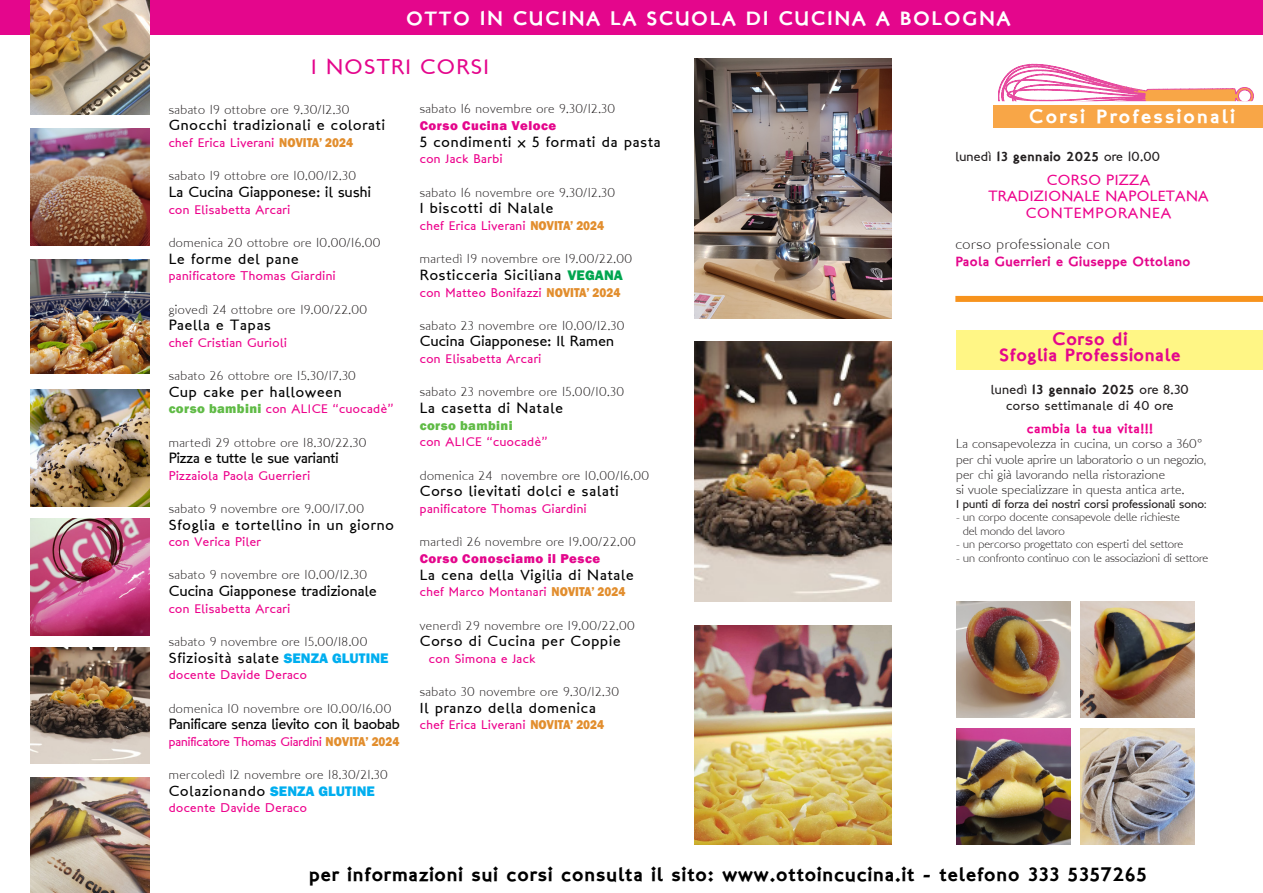
<style>
.page{position:relative;width:1263px;height:893px;background:#fff}
.page>*{position:absolute;margin:0;border:0;box-sizing:border-box;transform-origin:0 0}
.t1{font:21.6px "London Between";letter-spacing:.06em;color:#e4068c}
.t2{font:19.5px "London Two";letter-spacing:.05em;color:#000}
.t3{font:19.5px "London Two";letter-spacing:.08em;color:#fff}
.t4{font:19.5px "London Two";letter-spacing:.12em;color:#fff}
.t5{font:18px "London Two";letter-spacing:.04em;color:#e4068c}
.t6{font:15px "London Between";letter-spacing:.06em;color:#000}
.t7{font:15px "London Between";letter-spacing:.02em;color:#000}
.t8{font:15px "London Between";color:#000}
.t9{font:15px/16.5px "London Between";letter-spacing:.02em;color:#ed028c;text-align:center}
.t10{font:15px "London MM";letter-spacing:.04em;color:#231f20}
.t11{font:15px "London Between";letter-spacing:.06em;color:#ed028c}
.t12{font:13.5px "London Between";letter-spacing:.02em;color:#231f20}
.t13{font:13.5px "London Two";letter-spacing:.025em;color:#e4068c}
.t14{font:13.2px "London MM";letter-spacing:.04em;color:#231f20}
.t15{font:13.2px "London MM";letter-spacing:.02em;color:#231f20}
.t16{font:13.2px "London MM";color:#231f20}
.t17{font:800 13.2px "Franklin Gothic";letter-spacing:.04em;color:#e4068c}
.t18{font:13.2px "London Between";letter-spacing:.04em;color:#231f20}
.t19{font:13.2px "London Two";letter-spacing:.04em;color:#ed028c}
.t20{font:800 13.2px "Franklin Gothic";letter-spacing:.03em;color:#60bb46}
.t21{font:12.75px "London Between";letter-spacing:.04em;color:#ed028c}
.t22{font:12.75px "London Between";color:#ed028c}
.t23{font:12px "London MM";color:#231f20}
.t24{font:12px "London Between";color:#231f20}
.s1{font-family:"Franklin Gothic";font-weight:800;font-size:13.2px;color:#e28e2e}
.s2{font-family:"Franklin Gothic";font-weight:800;font-size:13.2px;color:#60bb46}
.s3{font-family:"Franklin Gothic";font-weight:800;font-size:14.25px;color:#00aeef}
.s4{font-family:"Franklin Gothic";font-weight:800;font-size:14.25px;color:#00a54f}
.s5{font-family:"London Two";font-size:13.2px}
.s6{font-family:"London MM"}
</style>
<div class="page">
<div style="left:0;top:0;width:1263px;height:34px;background:#e4068c"></div>
<div style="left:993px;top:105px;width:270px;height:23px;background:#f8a647"></div>
<svg style="left:998px;top:64px;width:255px;height:37px"></svg>
<img style="left:31px;top:129px;width:119px;height:116px">
<img style="left:31px;top:647px;width:119px;height:117px">
<img style="left:31px;top:519px;width:119px;height:116px">
<img style="left:31px;top:390px;width:119px;height:116px">
<img style="left:31px;top:259px;width:119px;height:115px">
<img style="left:31px;top:778px;width:119px;height:115px">
<img style="left:31px;top:0;width:119px;height:114px">
<div style="left:955px;top:296px;width:308px;height:6px;background:#f7931d"></div>
<img style="left:694px;top:58px;width:198px;height:260px">
<div style="left:956px;top:330px;width:307px;height:40px;background:#fff685"></div>
<img style="left:956px;top:601px;width:114px;height:117px">
<img style="left:956px;top:728px;width:114px;height:116px">
<img style="left:1081px;top:601px;width:113px;height:117px">
<img style="left:1081px;top:728px;width:113px;height:116px">
<img style="left:694px;top:342px;width:198px;height:259px">
<img style="left:694px;top:625px;width:198px;height:220px">
<p class="t3" style="left:406px;top:6px;width:606px">OTTO IN CUCINA LA SCUOLA DI CUCINA A BOLOGNA</p>
<p class="t1" style="left:311px;top:53px;width:179px">I NOSTRI CORSI</p>
<p class="t14" style="left:169px;top:102px;width:182px">sabato 19 ottobre ore 9.30/12.30</p>
<p class="t6" style="left:169px;top:116px;width:218px">Gnocchi tradizionali e colorati</p>
<p class="t21" style="left:169px;top:135px;width:186px">chef Erica Liverani <span class="s1">NOVITA’ 2024</span></p>
<p class="t14" style="left:169px;top:168px;width:189px">sabato 19 ottobre ore 10.00/12.30</p>
<p class="t7" style="left:169px;top:183px;width:204px">La Cucina Giapponese: il sushi</p>
<p class="t21" style="left:169px;top:201px;width:123px">con Elisabetta Arcari</p>
<p class="t14" style="left:169px;top:235px;width:213px">domenica 20 ottobre ore 10.00/16.00</p>
<p class="t6" style="left:169px;top:249px;width:132px">Le forme del pane</p>
<p class="t21" style="left:169px;top:268px;width:168px">panificatore Thomas Giardini</p>
<p class="t14" style="left:169px;top:301px;width:200px">giovedì 24 ottobre ore 19.00/22.00</p>
<p class="t6" style="left:169px;top:316px;width:104px">Paella e Tapas</p>
<p class="t21" style="left:169px;top:335px;width:120px">chef Cristian Gurioli</p>
<p class="t14" style="left:169px;top:368px;width:189px">sabato 26 ottobre ore 15.30/17.30</p>
<p class="t6" style="left:169px;top:382px;width:175px">Cup cake per halloween</p>
<p class="t21" style="left:169px;top:401px;width:226px"><span class="s2">corso bambini</span> con ALICE “cuocadè”</p>
<p class="t14" style="left:169px;top:435px;width:199px">martedì 29 ottobre ore 18.30/22.30</p>
<p class="t8" style="left:169px;top:449px;width:171px">Pizza e tutte le sue varianti</p>
<p class="t21" style="left:169px;top:468px;width:143px">Pizzaiola Paola Guerrieri</p>
<p class="t14" style="left:169px;top:501px;width:197px">sabato 9 novembre ore 9.00/17.00</p>
<p class="t6" style="left:169px;top:515px;width:227px">Sfoglia e tortellino in un giorno</p>
<p class="t21" style="left:169px;top:534px;width:94px">con Verica Piler</p>
<p class="t14" style="left:169px;top:567px;width:200px">sabato 9 novembre ore 10.00/12.30</p>
<p class="t7" style="left:169px;top:582px;width:209px">Cucina Giapponese tradizionale</p>
<p class="t21" style="left:169px;top:600px;width:123px">con Elisabetta Arcari</p>
<p class="t14" style="left:169px;top:634px;width:200px">sabato 9 novembre ore 15.00/18.00</p>
<p class="t6" style="left:169px;top:648px;width:221px">Sfiziosità salate <span class="s3">SENZA GLUTINE</span></p>
<p class="t21" style="left:169px;top:667px;width:140px">docente Davide Deraco</p>
<p class="t14" style="left:169px;top:700px;width:224px">domenica 10 novembre ore 10.00/16.00</p>
<p class="t8" style="left:169px;top:715px;width:233px">Panificare senza lievito con il baobab</p>
<p class="t22" style="left:169px;top:734px;width:232px">panificatore Thomas Giardini <span class="s1">NOVITA’ 2024</span></p>
<p class="t14" style="left:169px;top:767px;width:221px">mercoledì 12 novembre ore 18.30/21.30</p>
<p class="t6" style="left:169px;top:781px;width:208px">Colazionando <span class="s3">SENZA GLUTINE</span></p>
<p class="t21" style="left:169px;top:800px;width:140px">docente Davide Deraco</p>
<p class="t14" style="left:420px;top:101px;width:197px">sabato 16 novembre ore 9.30/12.30</p>
<p class="t17" style="left:420px;top:117px;width:138px">Corso Cucina Veloce</p>
<p class="t6" style="left:420px;top:132px;width:242px">5 condimenti x 5 formati da pasta</p>
<p class="t21" style="left:420px;top:151px;width:84px">con Jack Barbi</p>
<p class="t14" style="left:420px;top:184px;width:197px">sabato 16 novembre ore 9.30/12.30</p>
<p class="t6" style="left:420px;top:199px;width:135px">I biscotti di Nalale</p>
<p class="t21" style="left:420px;top:218px;width:186px">chef Erica Liverani <span class="s1">NOVITA’ 2024</span></p>
<p class="t14" style="left:420px;top:251px;width:214px">martedì 19 novembre ore 19.00/22.00</p>
<p class="t6" style="left:420px;top:266px;width:205px">Rosticceria Siciliana <span class="s4">VEGANA</span></p>
<p class="t21" style="left:420px;top:284px;width:202px">con Matteo Bonifazzi <span class="s1">NOVITA’ 2024</span></p>
<p class="t14" style="left:420px;top:318px;width:206px">sabato 23 novembre ore 10.00/12.30</p>
<p class="t7" style="left:420px;top:332px;width:196px">Cucina Giapponese: Il Ramen</p>
<p class="t21" style="left:420px;top:351px;width:123px">con Elisabetta Arcari</p>
<p class="t14" style="left:420px;top:384px;width:206px">sabato 23 novembre ore 15.00/10.30</p>
<p class="t6" style="left:420px;top:399px;width:145px">La casetta di Natale</p>
<p class="t20" style="left:420px;top:417px;width:94px">corso bambini</p>
<p class="t21" style="left:420px;top:434px;width:129px">con ALICE “cuocadè”</p>
<p class="t14" style="left:420px;top:468px;width:231px">domenica 24 novembre ore 10.00/16.00</p>
<p class="t6" style="left:420px;top:482px;width:200px">Corso lievitati dolci e salati</p>
<p class="t21" style="left:420px;top:501px;width:168px">panificatore Thomas Giardini</p>
<p class="t14" style="left:420px;top:534px;width:218px">martedì 26 novembre ore 19.00/22.00</p>
<p class="t17" style="left:420px;top:550px;width:182px">Corso Conosciamo il Pesce</p>
<p class="t6" style="left:420px;top:565px;width:215px">La cena della Vigilia di Natale</p>
<p class="t21" style="left:420px;top:584px;width:207px">chef Marco Montanari <span class="s1">NOVITA’ 2024</span></p>
<p class="t14" style="left:420px;top:617px;width:217px">venerdì 29 novembre ore 19.00/22.00</p>
<p class="t6" style="left:420px;top:632px;width:202px">Corso di Cucina per Coppie</p>
<p class="t21" style="left:429px;top:650px;width:108px">con Simona e Jack</p>
<p class="t14" style="left:420px;top:684px;width:201px">sabato 30 novembre ore 9.30/12.30</p>
<p class="t6" style="left:420px;top:698px;width:177px">Il pranzo della domenica</p>
<p class="t21" style="left:420px;top:717px;width:186px">chef Erica Liverani <span class="s1">NOVITA’ 2024</span></p>
<p class="t4" style="left:1029px;top:103px;width:207px">Corsi Professionali</p>
<p class="t12" style="left:955px;top:148px;width:206px">lunedì <span class="s5">13 gennaio 2025</span> ore 10.00</p>
<p class="t9" style="left:988px;top:171px;width:222px">CORSO PIZZA<br>TRADIZIONALE NAPOLETANA</p>
<p class="t11" style="left:1026px;top:203px;width:147px">CONTEMPORANEA</p>
<p class="t10" style="left:955px;top:235px;width:156px">corso professionale con</p>
<p class="t13" style="left:955px;top:252px;width:237px">Paola Guerrieri e Giuseppe Ottolano</p>
<p class="t5" style="left:1052px;top:327px;width:77px">Corso di</p>
<p class="t5" style="left:999px;top:343px;width:183px">Sfoglia Professionale</p>
<p class="t12" style="left:991px;top:381px;width:199px">lunedì <span class="s5">13 gennaio 2025</span> ore 8.30</p>
<p class="t18" style="left:1006px;top:398px;width:169px">corso settimanale di 40 ore</p>
<p class="t19" style="left:1027px;top:420px;width:127px">cambia la tua vita!!!</p>
<p class="t15" style="left:956px;top:436px;width:248px">La consapevolezza in cucina, un corso a 360°</p>
<p class="t16" style="left:956px;top:452px;width:252px">per chi vuole aprire un laboratorio o un negozio,</p>
<p class="t15" style="left:956px;top:467px;width:211px">per chi già lavorando nella ristorazione</p>
<p class="t15" style="left:956px;top:482px;width:229px">si vuole specializzare in questa antica arte.</p>
<p class="t24" style="left:956px;top:496px;width:252px">I punti di forza dei nostri corsi professionali sono<span class="s6">:</span></p>
<p class="t23" style="left:956px;top:510px;width:225px">- un corpo docente consapevole delle richieste</p>
<p class="t23" style="left:963px;top:524px;width:104px">del mondo del lavoro</p>
<p class="t23" style="left:956px;top:537px;width:229px">- un percorso progettato con esperti del settore</p>
<p class="t23" style="left:956px;top:551px;width:254px">- un confronto continuo con le associazioni di settore</p>
<p class="t2" style="left:309px;top:862px;width:839px">per informazioni sui corsi consulta il sito: www.ottoincucina.it - telefono 333 5357265</p>
</div>
